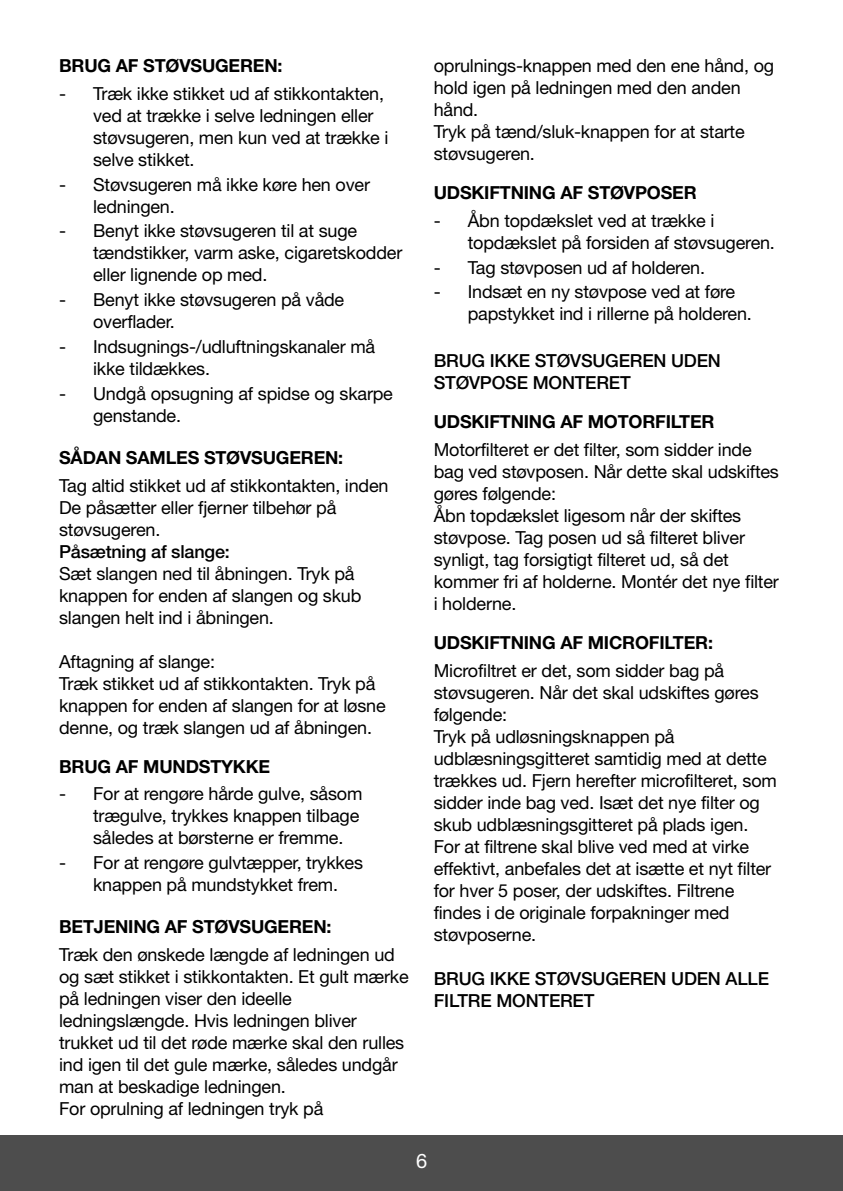
<style>
.page{position:relative;width:843px;height:1191px;background:#fff}
.page>*{position:absolute;margin:0;border:0;box-sizing:border-box;transform-origin:0 0}
.t1{font:20px "Helvetica Neue";color:#fff}
.t2{font:18px/22px "Helvetica Neue";letter-spacing:-.01em;color:#000}
.t3{font:700 18px "Helvetica Neue";letter-spacing:-.01em;color:#000}
.t4{font:500 18px/22px "Helvetica Neue";letter-spacing:-.01em;color:#000}
</style>
<div class="page">
<div style="left:0;top:1135px;width:842px;height:56px;background:#4d4d4d"></div>
<p class="t3" style="left:59px;top:59px;width:225px">BRUG AF STØVSUGEREN:</p>
<p class="t2" style="left:93px;top:84px;width:297px;text-indent:-34px">- Træk ikke stikket ud af stikkontakten, ved at trække i selve ledningen eller støvsugeren, men kun ved at trække i selve stikket.</p>
<p class="t2" style="left:93px;top:175px;width:278px;text-indent:-34px">- Støvsugeren må ikke køre hen over ledningen.</p>
<p class="t2" style="left:93px;top:222px;width:310px;text-indent:-34px">- Benyt ikke støvsugeren til at suge tændstikker, varm aske, cigaretskodder eller lignende op med.</p>
<p class="t2" style="left:93px;top:291px;width:252px;text-indent:-34px">- Benyt ikke støvsugeren på våde overflader.</p>
<p class="t2" style="left:93px;top:337px;width:283px;text-indent:-34px">- Indsugnings-/udluftningskanaler må ikke tildækkes.</p>
<p class="t2" style="left:93px;top:384px;width:301px;text-indent:-34px">- Undgå opsugning af spidse og skarpe genstande.</p>
<p class="t3" style="left:59px;top:451px;width:285px">SÅDAN SAMLES STØVSUGEREN:</p>
<p class="t2" style="left:59px;top:476px;width:331px">Tag altid stikket ud af stikkontakten, inden<br>De påsætter eller fjerner tilbehør på støvsugeren.</p>
<p class="t4" style="left:59px;top:542px;width:172px">Påsætning af slange:</p>
<p class="t2" style="left:59px;top:564px;width:304px">Sæt slangen ned til åbningen. Tryk på knappen for enden af slangen og skub slangen helt ind i åbningen.</p>
<p class="t2" style="left:59px;top:652px;width:328px">Aftagning af slange:<br>Træk stikket ud af stikkontakten. Tryk på knappen for enden af slangen for at løsne denne, og træk slangen ud af åbningen.</p>
<p class="t3" style="left:59px;top:760px;width:212px">BRUG AF MUNDSTYKKE</p>
<p class="t2" style="left:93px;top:784px;width:270px;text-indent:-34px">- For at rengøre hårde gulve, såsom trægulve, trykkes knappen tilbage således at børsterne er fremme.</p>
<p class="t2" style="left:59px;top:853px;width:305px;text-align:center">- For at rengøre gulvtæpper, trykkes knappen på mundstykket frem.</p>
<p class="t3" style="left:59px;top:920px;width:274px">BETJENING AF STØVSUGEREN:</p>
<p class="t2" style="left:59px;top:945px;width:351px">Træk den ønskede længde af ledningen ud og sæt stikket i stikkontakten. Et gult mærke på ledningen viser den ideelle ledningslængde. Hvis ledningen bliver trukket ud til det røde mærke skal den rulles ind igen til det gule mærke, således undgår man at beskadige ledningen.<br>For oprulning af ledningen tryk på</p>
<p class="t2" style="left:433px;top:56px;width:342px">oprulnings-knappen med den ene hånd, og hold igen på ledningen med den anden hånd.<br>Tryk på tænd/sluk-knappen for at starte støvsugeren.</p>
<p class="t3" style="left:433px;top:186px;width:264px">UDSKIFTNING AF STØVPOSER</p>
<p class="t2" style="left:467px;top:211px;width:308px;text-indent:-34px">- Åbn topdækslet ved at trække i topdækslet på forsiden af støvsugeren.</p>
<p class="t2" style="left:433px;top:258px;width:273px">- Tag støvposen ud af holderen.</p>
<p class="t2" style="left:467px;top:283px;width:285px;text-indent:-34px">- Indsæt en ny støvpose ved at føre papstykket ind i rillerne på holderen.</p>
<p class="t4" style="left:433px;top:351px;width:288px">BRUG IKKE STØVSUGEREN UDEN<br>STØVPOSE MONTERET</p>
<p class="t3" style="left:433px;top:415px;width:282px">UDSKIFTNING AF MOTORFILTER</p>
<p class="t2" style="left:433px;top:440px;width:346px">Motorfilteret er det filter, som sidder inde bag ved støvposen. Når dette skal udskiftes gøres følgende:<br>Åbn topdækslet ligesom når der skiftes støvpose. Tag posen ud så filteret bliver synligt, tag forsigtigt filteret ud, så det kommer fri af holderne. Montér det nye filter i holderne.</p>
<p class="t3" style="left:433px;top:636px;width:281px">UDSKIFTNING AF MICROFILTER:</p>
<p class="t2" style="left:433px;top:661px;width:344px">Microfiltret er det, som sidder bag på støvsugeren. Når det skal udskiftes gøres følgende:<br>Tryk på udløsningsknappen på udblæsningsgitteret samtidig med at dette trækkes ud. Fjern herefter microfilteret, som sidder inde bag ved. Isæt det nye filter og skub udblæsningsgitteret på plads igen.<br>For at filtrene skal blive ved med at virke effektivt, anbefales det at isætte et nyt filter for hver 5 poser, der udskiftes. Filtrene findes i de originale forpakninger med støvposerne.</p>
<p class="t4" style="left:433px;top:969px;width:336px">BRUG IKKE STØVSUGEREN UDEN ALLE<br>FILTRE MONTERET</p>
<p class="t1" style="left:416px;top:1153px;width:13px">6</p>
</div>
